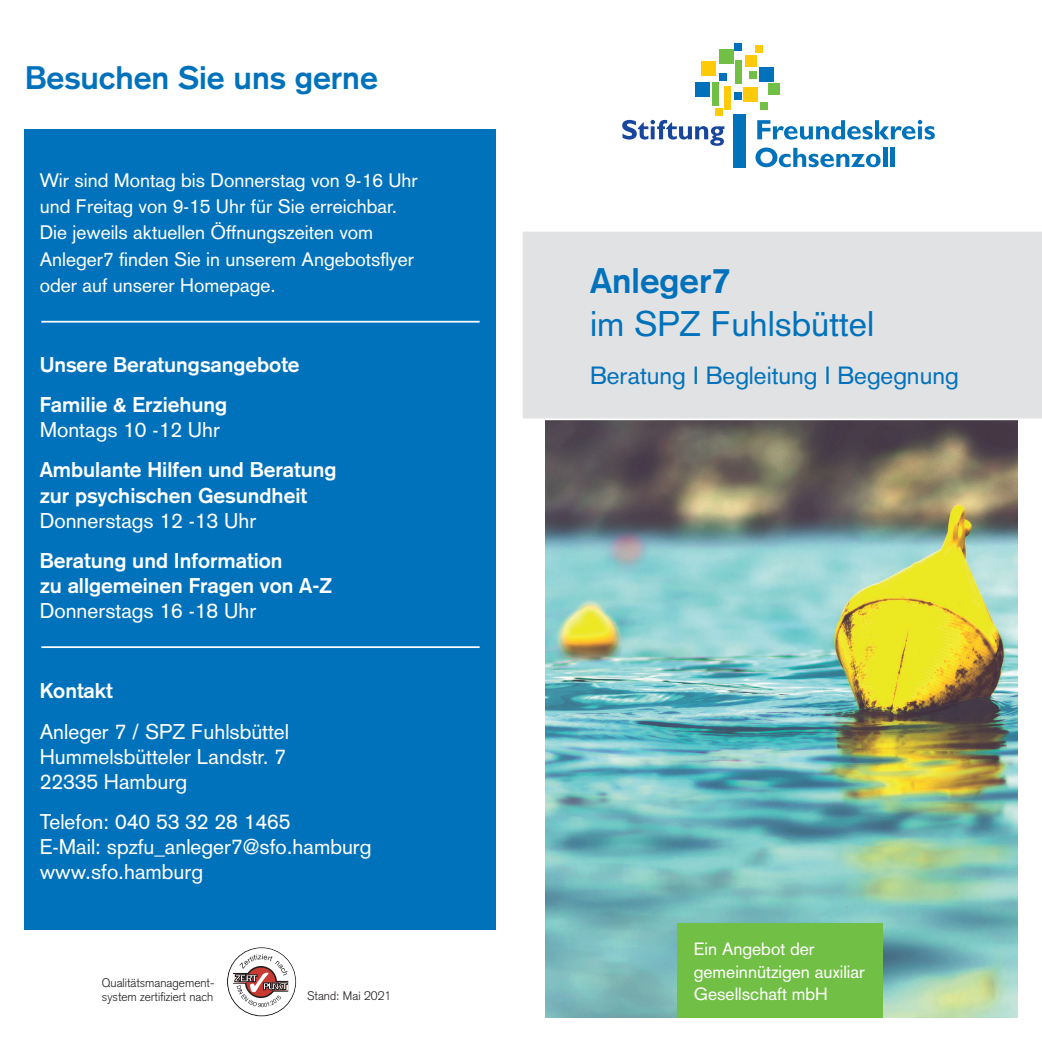
<style>
.page{position:relative;width:1042px;height:1042px;background:#fff}
.page>*{position:absolute;margin:0;border:0;box-sizing:border-box;transform-origin:0 0}
.t1{font:35px "Akzidenz Grotesk";color:#0072bc}
.t2{font:700 35px "Akzidenz Grotesk";color:#0072bc}
.t3{font:700 32.02px "Akzidenz Grotesk";color:#0072bc}
.t4{font:24.5px "Akzidenz Grotesk";color:#0072bc}
.t5{font:21px/25.2px "Akzidenz Grotesk";color:#fff}
.t6{font:700 21px/25.2px "Akzidenz Grotesk";color:#fff}
.t7{font:19.25px/26.2px "Akzidenz Grotesk";color:#fff}
.t8{font:17.5px/22.8px "Akzidenz Grotesk";color:#fff}
.t9{font:300 12.25px/14px "Akzidenz Grotesk";color:#231f20}
</style>
<div class="page">
<img style="left:546px;top:420px;width:471px;height:597px">
<div style="left:523px;top:231px;width:519px;height:188px;background:#e1e2e4"></div>
<div style="left:724px;top:86px;width:7px;height:24px;background:#feca0a"></div>
<div style="left:733px;top:114px;width:13px;height:53px;background:#0072bc"></div>
<div style="left:735px;top:60px;width:6px;height:23px;background:#71bf44"></div>
<div style="left:759px;top:67px;width:14px;height:14px;background:#0072bc"></div>
<div style="left:755px;top:46px;width:7px;height:7px;background:#feca0a"></div>
<div style="left:701px;top:61px;width:15px;height:15px;background:#feca0a"></div>
<div style="left:744px;top:55px;width:12px;height:12px;background:#feca0a"></div>
<div style="left:719px;top:50px;width:14px;height:14px;background:#71bf44"></div>
<div style="left:744px;top:88px;width:14px;height:14px;background:#feca0a"></div>
<div style="left:720px;top:73px;width:7px;height:7px;background:#0072bc"></div>
<div style="left:734px;top:92px;width:8px;height:7px;background:#0072bc"></div>
<div style="left:760px;top:102px;width:7px;height:7px;background:#71bf44"></div>
<div style="left:768px;top:83px;width:12px;height:12px;background:#71bf44"></div>
<div style="left:712px;top:82px;width:6px;height:24px;background:#71bf44"></div>
<div style="left:734px;top:44px;width:8px;height:7px;background:#0072bc"></div>
<div style="left:715px;top:108px;width:7px;height:7px;background:#feca0a"></div>
<div style="left:695px;top:82px;width:15px;height:14px;background:#0072bc"></div>
<div style="left:749px;top:71px;width:7px;height:7px;background:#71bf44"></div>
<svg style="left:622px;top:120px;width:102px;height:26px"></svg>
<svg style="left:757px;top:120px;width:178px;height:20px"></svg>
<svg style="left:755px;top:148px;width:125px;height:19px"></svg>
<hr style="left:883px;top:148px;width:4px;height:19px;background:#0072bc">
<hr style="left:891px;top:148px;width:4px;height:19px;background:#0072bc">
<div style="left:677px;top:923px;width:206px;height:94px;background:#71bf44"></div>
<div style="left:25px;top:129px;width:471px;height:800px;background:#0072bc"></div>
<svg style="left:227px;top:947px;width:69px;height:69px"></svg>
<div style="left:227px;top:947px;width:69px;height:69px;border:1px solid #231f20;border-radius:50%"></div>
<svg style="left:233px;top:954px;width:55px;height:53px"></svg>
<hr style="left:41px;top:321px;width:439px;height:1px;background:#fff">
<hr style="left:41px;top:646px;width:439px;height:2px;background:#fff">
<h2 class="t3" style="left:25px;top:59px;width:354px">Besuchen Sie uns gerne</h2>
<p class="t7" style="left:40px;top:167px;width:380px">Wir sind Montag bis Donnerstag von 9-16 Uhr und Freitag von 9-15 Uhr für Sie erreichbar.<br>Die jeweils aktuellen Öffnungszeiten vom Anleger7 finden Sie in unserem Angebotsflyer oder auf unserer Homepage.</p>
<p class="t6" style="left:40px;top:344px;width:261px;line-height:40.1px">Unsere Beratungsangebote<br>Familie &amp; Erziehung</p>
<p class="t5" style="left:40px;top:417px;width:182px">Montags 10 -12 Uhr</p>
<p class="t6" style="left:40px;top:457px;width:298px">Ambulante Hilfen und Beratung zur psychischen Gesundheit</p>
<p class="t5" style="left:40px;top:508px;width:218px">Donnerstags 12 -13 Uhr</p>
<p class="t6" style="left:40px;top:548px;width:294px">Beratung und Information<br>zu allgemeinen Fragen von A-Z</p>
<p class="t5" style="left:40px;top:598px;width:218px">Donnerstags 16 -18 Uhr</p>
<p class="t6" style="left:40px;top:678px;width:75px">Kontakt</p>
<p class="t5" style="left:40px;top:718px;width:251px">Anleger 7 / SPZ Fuhlsbüttel<br>Hummelsbütteler Landstr. 7<br>22335 Hamburg</p>
<p class="t5" style="left:40px;top:809px;width:333px">Telefon: 040 53 32 28 1465<br>E-Mail: spzfu_anleger7@sfo.hamburg www.sfo.hamburg</p>
<p class="t9" style="left:102px;top:975px;width:114px">Qualitätsmanagement&shy;system zertifiziert nach</p>
<p class="t9" style="left:307px;top:989px;width:86px">Stand: Mai 2021</p>
<h1 class="t2" style="left:590px;top:260px;width:142px">Anleger7</h1>
<h1 class="t1" style="left:590px;top:303px;width:286px">im SPZ Fuhlsbüttel</h1>
<p class="t4" style="left:590px;top:361px;width:370px">Beratung I Begleitung I Begegnung</p>
<p class="t8" style="left:694px;top:937px;width:173px">Ein Angebot der gemeinnützigen auxiliar<br>Gesellschaft mbH</p>
</div>
